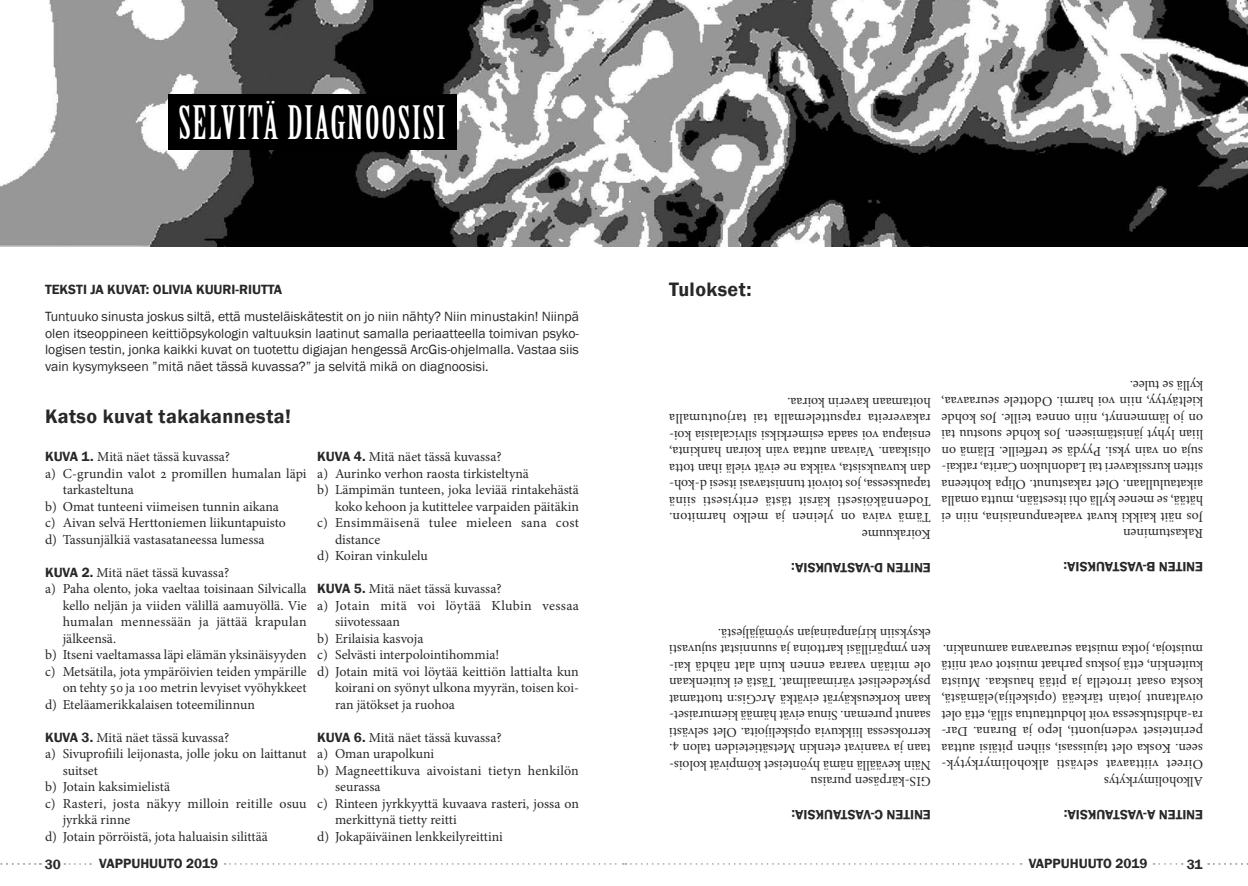
<style>
.page{position:relative;width:1248px;height:886px;background:#fff}
.page>*{position:absolute;margin:0;border:0;box-sizing:border-box;transform-origin:0 0}
.t1{font:45px "Birch Std";letter-spacing:.04em;color:#fff}
.t2{font:600 20px "Franklin Gothic";letter-spacing:.02em;color:#292829}
.t3{font:13.75px/16.5px "Minion Pro";color:#292829}
.t4{font:13.75px/16.5px "Franklin Gothic";color:#292829;text-align:justify}
.t5{font:600 13.75px "Franklin Gothic";color:#292829}
.t6{font:13.75px "Minion Pro";letter-spacing:.025em;color:#292829}
.t7{font:13.75px "Minion Pro";letter-spacing:.03em;color:#292829}
.s1{font-family:"Franklin Gothic";font-weight:600}
</style>
<div class="page">
<img style="left:0;top:0;width:1247px;height:247px">
<div style="left:168px;top:94px;width:288px;height:55px;background:#000"></div>
<svg style="left:64px;top:863px;width:27px;height:2px"></svg>
<svg style="left:224px;top:863px;width:797px;height:2px"></svg>
<svg style="left:1153px;top:863px;width:29px;height:2px"></svg>
<svg style="left:0;top:863px;width:41px;height:2px"></svg>
<svg style="left:1208px;top:863px;width:40px;height:2px"></svg>
<h1 class="t1" style="left:178px;top:97px;width:269px">SELVITÄ DIAGNOOSISI</h1>
<p class="t5" style="left:45px;top:281px;width:239px">TEKSTI JA KUVAT: OLIVIA KUURI-RIUTTA</p>
<p class="t4" style="left:45px;top:308px;width:535px">Tuntuuko sinusta joskus siltä, että musteläiskätestit on jo niin nähty? Niin minustakin! Niinpä olen itseoppineen keittiöpsykologin valtuuksin laatinut samalla periaatteella toimivan psyko&shy;logisen testin, jonka kaikki kuvat on tuotettu digiajan hengessä ArcGis-ohjelmalla. Vastaa siis vain kysymykseen ”mitä näet tässä kuvassa?” ja selvitä mikä on diagnoosisi.</p>
<h2 class="t2" style="left:45px;top:404px;width:247px">Katso kuvat takakannesta!</h2>
<p class="t3" style="left:45px;top:449px;width:187px"><span class="s1">KUVA 1.</span> Mitä näet tässä kuvassa?</p>
<p class="t3" style="left:45px;top:465px;width:263px">a) C-grundin valot 2 promillen humalan läpi</p>
<p class="t3" style="left:63px;top:482px;width:73px">tarkasteltuna</p>
<p class="t3" style="left:45px;top:498px;width:235px">b) Omat tunteeni viimeisen tunnin aikana</p>
<p class="t3" style="left:45px;top:515px;width:242px">c) Aivan selvä Herttoniemen liikuntapuisto</p>
<p class="t3" style="left:45px;top:531px;width:221px">d) Tassunjälkiä vastasataneessa lumessa</p>
<p class="t3" style="left:45px;top:564px;width:186px"><span class="s1">KUVA 2.</span> Mitä näet tässä kuvassa?</p>
<p class="t3" style="left:45px;top:581px;width:263px">a) Paha olento, joka vaeltaa toisinaan Silvicalla</p>
<p class="t3" style="left:63px;top:597px;width:245px">kello neljän ja viiden välillä aamuyöllä. Vie</p>
<p class="t3" style="left:63px;top:614px;width:245px">humalan mennessään ja jättää krapulan</p>
<p class="t3" style="left:63px;top:630px;width:55px">jälkeensä.</p>
<p class="t3" style="left:45px;top:647px;width:263px">b) Itseni vaeltamassa läpi elämän yksinäisyyden</p>
<p class="t3" style="left:45px;top:663px;width:263px">c) Metsätila, jota ympäröivien teiden ympärille</p>
<p class="t3" style="left:63px;top:680px;width:245px">on tehty 50 ja 100 metrin levyiset vyöhykkeet</p>
<p class="t3" style="left:45px;top:696px;width:211px">d) Eteläamerikkalaisen toteemilinnun</p>
<p class="t3" style="left:45px;top:729px;width:186px"><span class="s1">KUVA 3.</span> Mitä näet tässä kuvassa?</p>
<p class="t3" style="left:45px;top:746px;width:263px">a) Sivuprofiili leijonasta, jolle joku on laittanut</p>
<p class="t3" style="left:63px;top:762px;width:37px">suitset</p>
<p class="t3" style="left:45px;top:779px;width:126px">b) Jotain kaksimielistä</p>
<p class="t3" style="left:45px;top:795px;width:263px">c) Rasteri, josta näkyy milloin reitille osuu</p>
<p class="t3" style="left:63px;top:812px;width:69px">jyrkkä rinne</p>
<p class="t3" style="left:45px;top:828px;width:224px">d) Jotain pörröistä, jota haluaisin silittää</p>
<p class="t3" style="left:317px;top:449px;width:186px"><span class="s1">KUVA 4.</span> Mitä näet tässä kuvassa?</p>
<p class="t3" style="left:317px;top:465px;width:213px">a) Aurinko verhon raosta tirkisteltynä</p>
<p class="t3" style="left:317px;top:482px;width:263px">b) Lämpimän tunteen, joka leviää rintakehästä</p>
<p class="t3" style="left:335px;top:498px;width:245px">koko kehoon ja kutittelee varpaiden päitäkin</p>
<p class="t6" style="left:317px;top:514px;width:263px">c) Ensimmäisenä tulee mieleen sana cost</p>
<p class="t3" style="left:335px;top:531px;width:47px">distance</p>
<p class="t3" style="left:317px;top:548px;width:112px">d) Koiran vinkulelu</p>
<p class="t3" style="left:317px;top:581px;width:186px"><span class="s1">KUVA 5.</span> Mitä näet tässä kuvassa?</p>
<p class="t7" style="left:317px;top:596px;width:263px">a) Jotain mitä voi löytää Klubin vessaa</p>
<p class="t3" style="left:335px;top:614px;width:66px">siivotessaan</p>
<p class="t3" style="left:317px;top:630px;width:108px">b) Erilaisia kasvoja</p>
<p class="t3" style="left:317px;top:647px;width:183px">c) Selvästi interpolointihommia!</p>
<p class="t3" style="left:317px;top:663px;width:263px">d) Jotain mitä voi löytää keittiön lattialta kun</p>
<p class="t3" style="left:335px;top:680px;width:245px">koirani on syönyt ulkona myyrän, toisen koi-</p>
<p class="t3" style="left:335px;top:696px;width:121px">ran jätökset ja ruohoa</p>
<p class="t3" style="left:317px;top:729px;width:186px"><span class="s1">KUVA 6.</span> Mitä näet tässä kuvassa?</p>
<p class="t3" style="left:317px;top:746px;width:118px">a) Oman urapolkuni</p>
<p class="t3" style="left:317px;top:762px;width:263px">b) Magneettikuva aivoistani tietyn henkilön</p>
<p class="t3" style="left:335px;top:779px;width:47px">seurassa</p>
<p class="t3" style="left:317px;top:795px;width:263px">c) Rinteen jyrkkyyttä kuvaava rasteri, jossa on</p>
<p class="t3" style="left:335px;top:812px;width:123px">merkittynä tietty reitti</p>
<p class="t3" style="left:317px;top:828px;width:187px">d) Jokapäiväinen lenkkeilyreittini</p>
<h2 class="t2" style="left:669px;top:277px;width:84px">Tulokset:</h2>
<p class="t3" style="left:930px;top:542px;width:263px;rotate:-180deg">Koirakuume<br>Tämä vaiva on yleinen ja melko harmiton.<br>Todennäköisesti kärsit tästä erityisesti siinä tapauksessa, jos toivoit tunnistavasi itsesi d-koh&shy;dan kuvauksista, vaikka ne eivät vielä ihan totta olisikaan. Vaivaan auttaa vain koiran hankinta, ensiapua voi saada esimerkiksi silvicalaisia koi&shy;rakavereita rapsuttelemalla tai tarjoutumalla hoitamaan kaverin koiraa.</p>
<p class="t5" style="left:930px;top:576px;width:141px;rotate:-180deg">ENITEN D-VASTAUKSIA:</p>
<p class="t3" style="left:1202px;top:542px;width:263px;rotate:-180deg">Rakastuminen<br>Jos näit kaikki kuvat vaaleanpunaisina, niin ei hätää, se menee kyllä ohi itsestään, mutta omalla aikataulullaan. Olet rakastunut. Olipa kohteena sitten kurssikaveri tai Ladonlukon Carita, ratkai&shy;suja on vain yksi. Pyydä se treffeille. Elämä on liian lyhyt jänistämiseen. Jos kohde suostuu tai on jo lämmennyt, niin onnea teille. Jos kohde kieltäytyy, niin voi harmi. Odottele seuraavaa, kyllä se tulee.</p>
<p class="t5" style="left:1202px;top:575px;width:141px;rotate:-180deg">ENITEN B-VASTAUKSIA:</p>
<p class="t3" style="left:930px;top:790px;width:263px;rotate:-180deg">GIS-kärpäsen puraisu<br>Näin keväällä nämä hyönteiset kömpivät kolois&shy;taan ja vaanivat etenkin Metsätieteiden talon 4. kerroksessa liikkuvia opiskelijoita. Olet selvästi saanut pureman. Sinua eivät hämää kiemuraiset&shy;kaan korkeuskäyrät eivätkä ArcGis:n tuottamat psykedeeliset värimaailmat. Tästä ei kuitenkaan ole mitään vaaraa ennen kuin alat nähdä kai&shy;ken ympärilläsi karttoina ja suunnistat sujuvasti eksyksiin kirjanpainajan syömäjäljestä.</p>
<p class="t5" style="left:930px;top:823px;width:141px;rotate:-180deg">ENITEN C-VASTAUKSIA:</p>
<p class="t3" style="left:1202px;top:789px;width:263px;rotate:-180deg">Alkoholimyrkytys<br>Oireet viittaavat selvästi alkoholimyrkytyk&shy;seen. Koska olet tajuissasi, siihen pitäisi auttaa perinteiset vedenjuonti, lepo ja Burana. Dar&shy;ra-ahdistuksessa voit lohduttautua sillä, että olet oivaltanut jotain tärkeää (opiskelija)elämästä, koska osaat irrotella ja pitää hauskaa. Muista kuitenkin, että joskus parhaat muistot ovat niitä muistoja, jotka muistaa seuraavana aamunakin.</p>
<p class="t5" style="left:1202px;top:823px;width:141px;rotate:-180deg">ENITEN A-VASTAUKSIA:</p>
<p class="t5" style="left:45px;top:855px;width:18px">30</p>
<p class="t5" style="left:99px;top:855px;width:120px">VAPPUHUUTO 2019</p>
<p class="t5" style="left:1028px;top:855px;width:120px">VAPPUHUUTO 2019</p>
<p class="t5" style="left:1186px;top:856px;width:17px">31</p>
</div>
